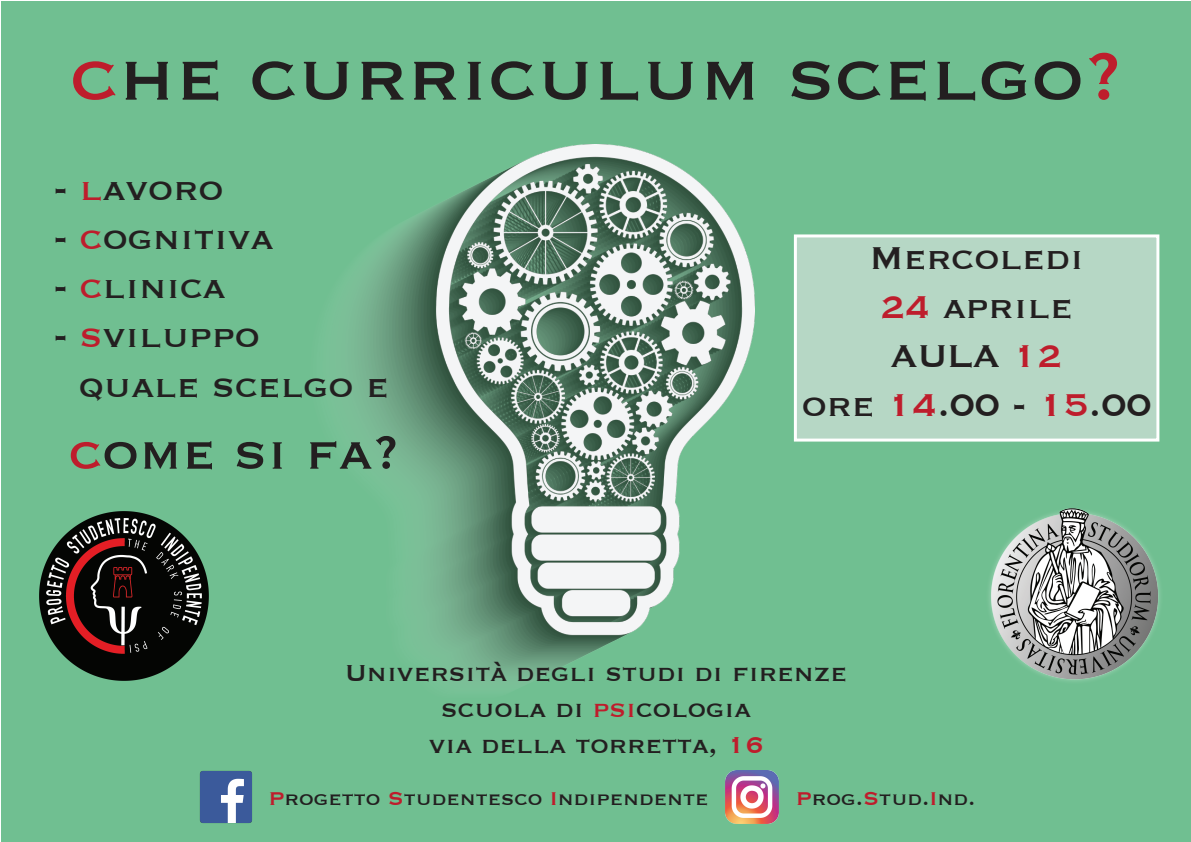
<style>
.page{position:relative;width:1191px;height:842px;background:#fff}
.page>*{position:absolute;margin:0;border:0;box-sizing:border-box;transform-origin:0 0}
.t1{font:86px "Copperplate";color:#231f20}
.t2{font:60px "Copperplate";color:#231f20}
.t3{font:41px/49.2px "Copperplate";color:#231f20;text-align:center}
.t4{font:30px/36px "Copperplate";color:#231f20;text-align:center}
.t5{font:24px "Copperplate";color:#231f20}
.s1{color:#be1d2c}
</style>
<div class="page">
<div style="left:2px;top:1px;width:1189px;height:840px;background:#70bf91"></div>
<img style="left:335px;top:144px;width:419px;height:541px">
<img style="left:989px;top:508px;width:171px;height:174px">
<img style="left:40px;top:512px;width:168px;height:168px">
<img style="left:726px;top:770px;width:52px;height:53px">
<img style="left:200px;top:770px;width:52px;height:53px">
<div style="left:795px;top:236px;width:362px;height:204px;background:#b6d7c5"></div>
<div style="left:794px;top:234px;width:365px;height:208px;border:3px solid #fff"></div>
<h1 class="t1" style="left:70px;top:20px;width:1053px"><span class="s1">c</span>he curriculum scelgo<span class="s1">?</span></h1>
<p class="t3" style="left:54px;top:162px;width:171px">- <span class="s1">l</span>avoro</p>
<p class="t3" style="left:54px;top:211px;width:221px">- <span class="s1">c</span>ognitiva</p>
<p class="t3" style="left:54px;top:260px;width:173px">- <span class="s1">c</span>linica</p>
<p class="t3" style="left:79px;top:309px;width:311px;text-align:left;text-indent:-25px">- <span class="s1">s</span>viluppo quale scelgo e</p>
<h2 class="t2" style="left:69px;top:413px;width:332px"><span class="s1">c</span>ome si fa?</h2>
<p class="t3" style="left:802px;top:231px;width:351px">Mercoledi<br><span class="s1">24</span> aprile<br>AULA <span class="s1">12<br></span>ore <span class="s1">14</span>.00 - <span class="s1">15</span>.00</p>
<p class="t4" style="left:345px;top:653px;width:503px">Università degli studi di firenze scuola di <span class="s1">psi</span>cologia<br>via della torretta, <span class="s1">16</span></p>
<p class="t5" style="left:268px;top:783px;width:442px"><span class="s1">P</span>rogetto <span class="s1">S</span>tudentesco <span class="s1">I</span>ndipendente</p>
<p class="t5" style="left:796px;top:783px;width:181px"><span class="s1">P</span>rog.<span class="s1">S</span>tud.<span class="s1">I</span>nd.</p>
</div>
